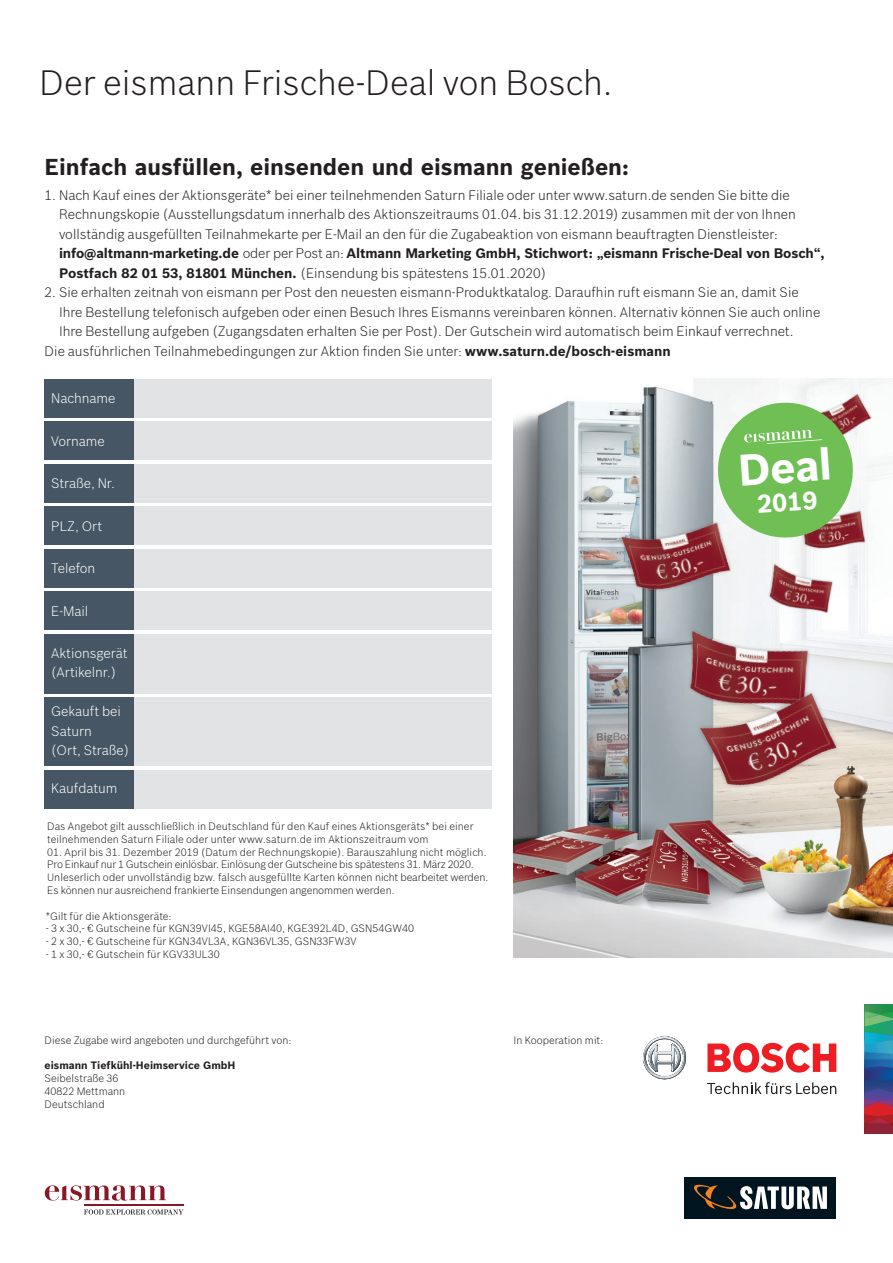
<style>
.page{position:relative;width:893px;height:1263px;background:#fff}
.page>*{position:absolute;margin:0;border:0;box-sizing:border-box;transform-origin:0 0}
.t1{font:700 43.35px "Bosch Sans";color:#fff}
.t2{font:300 34.5px "Bosch Sans";color:#231f20}
.t3{font:700 25.05px "Bosch Sans";color:#fff}
.t4{font:700 22.5px "Bosch Sans";color:#231f20}
.t5{font:300 13.5px/19.5px "Bosch Sans";color:#231f20}
.t6{font:300 13.5px/19.5px "Bosch Sans";letter-spacing:-.005em;color:#fff}
.t7{font:300 10.5px/12.8px "Bosch Sans";letter-spacing:.005em;color:#231f20}
.t8{font:700 10.5px "Bosch Sans";color:#231f20}
.s1{font-weight:700}
</style>
<div class="page">
<div style="left:134px;top:379px;width:357px;height:38px;background:#e1e3e4"></div>
<div style="left:134px;top:421px;width:357px;height:39px;background:#e1e3e4"></div>
<div style="left:134px;top:464px;width:357px;height:38px;background:#e1e3e4"></div>
<div style="left:134px;top:506px;width:357px;height:39px;background:#e1e3e4"></div>
<div style="left:134px;top:549px;width:357px;height:38px;background:#e1e3e4"></div>
<div style="left:134px;top:591px;width:357px;height:39px;background:#e1e3e4"></div>
<div style="left:134px;top:634px;width:357px;height:59px;background:#e1e3e4"></div>
<div style="left:134px;top:698px;width:357px;height:68px;background:#e1e3e4"></div>
<div style="left:134px;top:770px;width:357px;height:38px;background:#e1e3e4"></div>
<div style="left:45px;top:379px;width:89px;height:38px;background:#465664"></div>
<div style="left:45px;top:421px;width:89px;height:39px;background:#465664"></div>
<div style="left:45px;top:464px;width:89px;height:38px;background:#465664"></div>
<div style="left:45px;top:506px;width:89px;height:39px;background:#465664"></div>
<div style="left:45px;top:549px;width:89px;height:38px;background:#465664"></div>
<div style="left:45px;top:591px;width:89px;height:39px;background:#465664"></div>
<div style="left:45px;top:634px;width:89px;height:59px;background:#465664"></div>
<div style="left:45px;top:698px;width:89px;height:68px;background:#465664"></div>
<div style="left:45px;top:770px;width:89px;height:38px;background:#465664"></div>
<svg style="left:865px;top:1004px;width:28px;height:129px;background:#4e657a"></svg>
<svg style="left:643px;top:1036px;width:43px;height:43px"></svg>
<svg style="left:707px;top:1043px;width:129px;height:29px"></svg>
<svg style="left:707px;top:1082px;width:129px;height:12px"></svg>
<img style="left:513px;top:379px;width:380px;height:578px">
<img style="left:610px;top:515px;width:7px;height:92px">
<img style="left:685px;top:798px;width:173px;height:3px">
<img style="left:801px;top:388px;width:83px;height:64px">
<svg style="left:617px;top:391px;width:260px;height:407px"></svg>
<div style="left:684px;top:1177px;width:152px;height:41px;background:#011521"></div>
<svg style="left:694px;top:1184px;width:133px;height:26px"></svg>
<hr style="left:84px;top:1204px;width:99px;height:1px;background:#871827">
<svg style="left:45px;top:1185px;width:121px;height:15px"></svg>
<svg style="left:84px;top:1209px;width:99px;height:5px"></svg>
<p class="t2" style="left:40px;top:58px;width:575px">Der eismann Frische-Deal von Bosch.</p>
<p class="t4" style="left:45px;top:150px;width:586px">Einfach ausfüllen, einsenden und eismann genießen:</p>
<p class="t5" style="left:59px;top:184px;width:767px;text-indent:-14px">1. Nach Kauf eines der Aktionsgeräte* bei einer teilnehmenden Saturn Filiale oder unter www.saturn.de senden Sie bitte die Rechnungskopie (Ausstellungsdatum innerhalb des Aktionszeitraums 01.04. bis 31.12.2019) zusammen mit der von Ihnen vollständig ausgefüllten Teilnahmekarte per E-Mail an den für die Zugabeaktion von eismann beauftragten Dienstleister: <span class="s1">info@altmann-marketing.de</span> oder per Post an: <span class="s1">Altmann Marketing GmbH, Stichwort: „eismann Frische-Deal von Bosch“, Postfach 82 01 53, 81801 München.</span> (Einsendung bis spätestens 15.01.2020)</p>
<p class="t5" style="left:59px;top:282px;width:763px;text-indent:-14px">2. Sie erhalten zeitnah von eismann per Post den neuesten eismann-Produktkatalog. Daraufhin ruft eismann Sie an, damit Sie<br>Ihre Bestellung telefonisch aufgeben oder einen Besuch Ihres Eismanns vereinbaren können. Alternativ können Sie auch online<br>Ihre Bestellung aufgeben (Zugangsdaten erhalten Sie per Post). Der Gutschein wird automatisch beim Einkauf verrechnet.</p>
<p class="t5" style="left:45px;top:340px;width:628px">Die ausführlichen Teilnahmebedingungen zur Aktion finden Sie unter: <span class="s1">www.saturn.de/bosch-eismann</span></p>
<p class="t6" style="left:51px;top:388px;width:66px">Nachname</p>
<p class="t6" style="left:51px;top:430px;width:55px">Vorname</p>
<p class="t6" style="left:51px;top:473px;width:65px">Straße, Nr.</p>
<p class="t6" style="left:51px;top:515px;width:53px">PLZ, Ort</p>
<p class="t6" style="left:51px;top:558px;width:45px">Telefon</p>
<p class="t6" style="left:51px;top:600px;width:38px">E-Mail</p>
<p class="t6" style="left:51px;top:642px;width:78px">Aktionsgerät (Artikelnr.)</p>
<p class="t6" style="left:51px;top:701px;width:71px">Gekauft bei<br>Saturn</p>
<p class="t6" style="left:51px;top:740px;width:79px">(Ort, Straße)</p>
<p class="t6" style="left:51px;top:777px;width:68px">Kaufdatum</p>
<p class="t7" style="left:47px;top:819px;width:428px">Das Angebot gilt ausschließlich in Deutschland für den Kauf eines Aktionsgeräts* bei einer teilnehmenden Saturn Filiale oder unter www.saturn.de im Aktionszeitraum vom</p>
<p class="t7" style="left:47px;top:845px;width:443px">01. April bis 31. Dezember 2019 (Datum der Rechnungskopie). Barauszahlung nicht möglich.<br>Pro Einkauf nur 1 Gutschein einlösbar. Einlösung der Gutscheine bis spätestens 31. März 2020.<br>Unleserlich oder unvollständig bzw. falsch ausgefüllte Karten können nicht bearbeitet werden.<br>Es können nur ausreichend frankierte Einsendungen angenommen werden.</p>
<p class="t7" style="left:46px;top:909px;width:127px">*Gilt für die Aktionsgeräte:</p>
<p class="t7" style="left:46px;top:921px;width:370px">- 3 x 30,- € Gutscheine für KGN39VI45, KGE58AI40, KGE392L4D, GSN54GW40</p>
<p class="t7" style="left:46px;top:934px;width:312px">- 2 x 30,- € Gutscheine für KGN34VL3A, KGN36VL35, GSN33FW3V</p>
<p class="t7" style="left:46px;top:947px;width:176px">- 1 x 30,- € Gutschein für KGV33UL30</p>
<p class="t7" style="left:45px;top:1033px;width:248px">Diese Zugabe wird angeboten und durchgeführt von:</p>
<p class="t8" style="left:45px;top:1057px;width:192px">eismann Tiefkühl-Heimservice GmbH</p>
<p class="t7" style="left:45px;top:1071px;width:75px">Seibelstraße 36</p>
<p class="t7" style="left:45px;top:1084px;width:82px">40822 Mettmann</p>
<p class="t7" style="left:45px;top:1097px;width:62px">Deutschland</p>
<p class="t7" style="left:513px;top:1033px;width:92px">In Kooperation mit:</p>
<p class="t1" style="left:736px;top:438px;width:96px;rotate:-4deg">Deal</p>
<p class="t3" style="left:756px;top:485px;width:62px;rotate:-4deg">2019</p>
</div>
